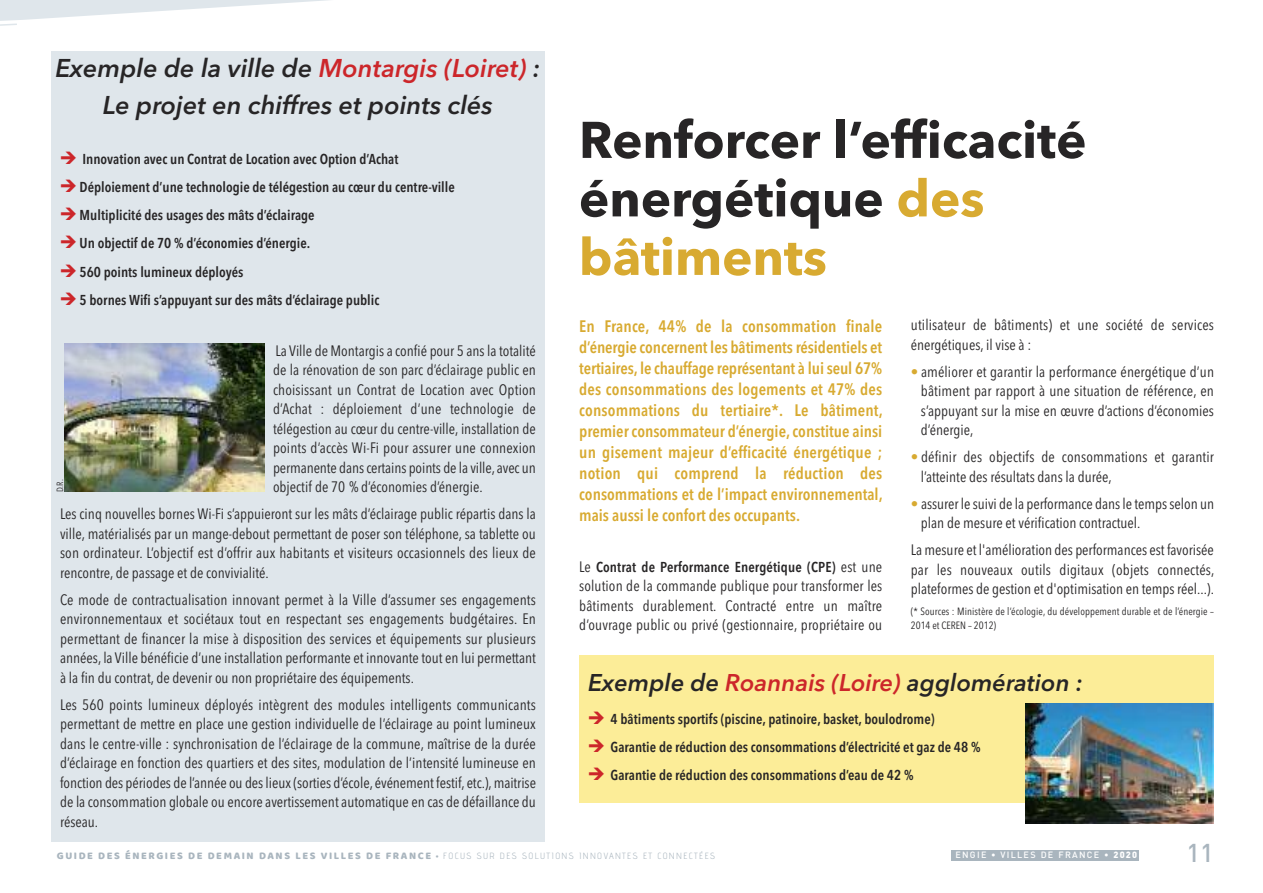
<style>
.page{position:relative;width:1263px;height:893px;background:#fff}
.page>*{position:absolute;margin:0;border:0;box-sizing:border-box;transform-origin:0 0}
.t1{font:700 51px/58.5px "Avenir Next";color:#272526}
.t2{font:italic 600 25.5px/37.5px "Avenir Next";color:#272526;text-align:center}
.t3{font:500 25.5px "DIN Pro";color:#a9b5be}
.t4{font:italic 600 24px "Avenir Next";color:#272526}
.t5{font:600 16.5px/21px "Avenir Next Condensed";color:#d8aa31;text-align:justify}
.t6{font:15px/19.5px "Avenir Next Condensed";color:#272526;text-align:justify}
.t7{font:600 14.25px/28.2px "Avenir Next Condensed";color:#272526}
.t8{font:10.5px "Baloo";letter-spacing:.15em;color:#a9b5be}
.t9{font:10.5px/13.5px "Avenir Next Condensed";letter-spacing:.01em;color:#272526}
.t10{font:500 9px "DIN Pro";letter-spacing:.145em;color:#fff}
.t11{font:9px "Avenir Next Condensed";color:#272526}
.s1{color:#cc262a}
.s2{font-family:"Travelcons";font-weight:400;color:#cc262a}
.s3{color:#d8aa31}
.s4{font-weight:400;font-size:15px}
.s5{font-size:9px}
.s6{font-family:"Advent Pro";font-size:9px}
.s7{font-weight:900}
</style>
<div class="page">
<div style="left:51px;top:51px;width:494px;height:791px;background:#dfe6eb"></div>
<div style="left:951px;top:850px;width:188px;height:10px;background:#a9b5be"></div>
<svg style="left:0;top:0;width:329px;height:21px;fill:#e5eaee"></svg>
<svg style="left:0;top:23px;width:17px;height:3px"></svg>
<div style="left:579px;top:655px;width:635px;height:147px;background:#fced98"></div>
<img style="left:64px;top:344px;width:200px;height:147px">
<img style="left:1025px;top:704px;width:189px;height:120px">
<h2 class="t2" style="left:55px;top:48px;width:487px">Exemple de la ville de <span class="s1">Montargis (Loiret)</span> :<br>Le projet en chiffres et points clés</h2>
<p class="t7" style="left:60px;top:144px;width:396px"><span class="s2">1</span> Innovation avec un Contrat de Location avec Option d’Achat<br><span class="s2">1</span> Déploiement d’une technologie de télégestion au cœur du centre-ville <span class="s2">1</span> Multiplicité des usages des mâts d’éclairage<br><span class="s2">1</span> Un objectif de 70 % d’économies d’énergie.<br><span class="s2">1</span> 560 points lumineux déployés<br><span class="s2">1</span> 5 bornes Wifi s’appuyant sur des mâts d’éclairage public</p>
<p class="t6" style="left:273px;top:340px;width:264px">La Ville de Montargis a confié pour 5 ans la totalité de la rénovation de son parc d’éclairage public en choisissant un Contrat de Location avec Option d’Achat : déploiement d’une technologie de télégestion au cœur du centre-ville, installation de points d’accès Wi-Fi pour assurer une connexion permanente dans certains points de la ville, avec un objectif de 70 % d’économies d’énergie.</p>
<p class="t6" style="left:60px;top:503px;width:477px">Les cinq nouvelles bornes Wi-Fi s’appuieront sur les mâts d’éclairage public répartis dans la ville, matérialisés par un mange-debout permettant de poser son téléphone, sa tablette ou son ordinateur. L’objectif est d’offrir aux habitants et visiteurs occasionnels des lieux de rencontre, de passage et de convivialité.</p>
<p class="t6" style="left:60px;top:589px;width:477px">Ce mode de contractualisation innovant permet à la Ville d’assumer ses engagements environnementaux et sociétaux tout en respectant ses engagements budgétaires. En permettant de financer la mise à disposition des services et équipements sur plusieurs années, la Ville bénéficie d’une installation performante et innovante tout en lui permettant à la fin du contrat, de devenir ou non propriétaire des équipements.</p>
<p class="t6" style="left:60px;top:694px;width:477px">Les 560 points lumineux déployés intègrent des modules intelligents communicants permettant de mettre en place une gestion individuelle de l’éclairage au point lumineux dans le centre-ville : synchronisation de l’éclairage de la commune, maîtrise de la durée d’éclairage en fonction des quartiers et des sites, modulation de l’intensité lumineuse en fonction des périodes de l’année ou des lieux (sorties d’école, événement festif, etc.),maitrise de la consommation globale ou encore avertissement automatique en cas de défaillance du réseau.</p>
<p class="t11" style="left:52px;top:492px;width:14px;rotate:-90deg">D.R.</p>
<h1 class="t1" style="left:579px;top:110px;width:509px">Renforcer l’efficacité énergétique <span class="s3">des bâtiments</span></h1>
<p class="t5" style="left:579px;top:315px;width:305px">En France, 44% de la consommation finale d’énergie concernent les bâtiments résidentiels et tertiaires, le chauffage représentant à lui seul 67% des consommations des logements et 47% des consommations du tertiaire*. Le bâtiment, premier consommateur d’énergie,constitue ainsi un gisement majeur d’efficacité énergétique ; notion qui comprend la réduction des consommations et de l’impact environnemental, mais aussi le confort des occupants.</p>
<p class="t7" style="left:579px;top:552px;width:305px"><span class="s4">Le</span> Contrat de Performance Energétique (CPE) <span class="s4">est une</span></p>
<p class="t6" style="left:579px;top:575px;width:305px">solution de la commande publique pour transformer les bâtiments durablement. Contracté entre un maître d’ouvrage public ou privé (gestionnaire, propriétaire ou</p>
<p class="t6" style="left:911px;top:315px;width:305px">utilisateur de bâtiments) et une société de services énergétiques, il vise à :</p>
<p class="t6" style="left:921px;top:361px;width:295px;text-indent:-10px"><span class="s3">•</span> améliorer et garantir la performance énergétique d’un bâtiment par rapport à une situation de référence, en s’appuyant sur la mise en œuvre d’actions d’économies d’énergie,</p>
<p class="t6" style="left:921px;top:447px;width:295px;text-indent:-10px"><span class="s3">•</span> définir des objectifs de consommations et garantir l’atteinte des résultats dans la durée,</p>
<p class="t6" style="left:921px;top:493px;width:295px;text-indent:-10px"><span class="s3">•</span> assurer le suivi de la performance dans le temps selon un plan de mesure et vérification contractuel.</p>
<p class="t6" style="left:911px;top:540px;width:305px">La mesure et l'amélioration des performances est favorisée par les nouveaux outils digitaux (objets connectés, plateformes de gestion et d'optimisation en temps réel...).</p>
<p class="t9" style="left:911px;top:604px;width:305px">(* Sources : Ministère de l’écologie, du développement durable et de l’énergie –<br>2014 et CEREN – 2012)</p>
<h3 class="t4" style="left:588px;top:662px;width:496px">Exemple de <span class="s1">Roannais (Loire)</span> agglomération :</h3>
<p class="t7" style="left:588px;top:704px;width:394px"><span class="s2">1</span> 4 bâtiments sportifs (piscine, patinoire, basket, boulodrome)<br><span class="s2">1</span> Garantie de réduction des consommations d’électricité et gaz de 48 %<br><span class="s2">1</span> Garantie de réduction des consommations d’eau de 42 %</p>
<p class="t8" style="left:57px;top:849px;width:660px">GUIDE DES ÉNERGIES DE DEMAIN DANS LES VILLES DE FRANCE <span class="s5">•</span> <span class="s6">FOCUS SUR DES SOLUTIONS INNOVANTES ET CONNECTÉES</span></p>
<p class="t10" style="left:955px;top:852px;width:183px">ENGIE • VILLES DE FRANCE • <span class="s7">2020</span></p>
<h2 class="t3" style="left:1186px;top:844px;width:29px">11</h2>
</div>
